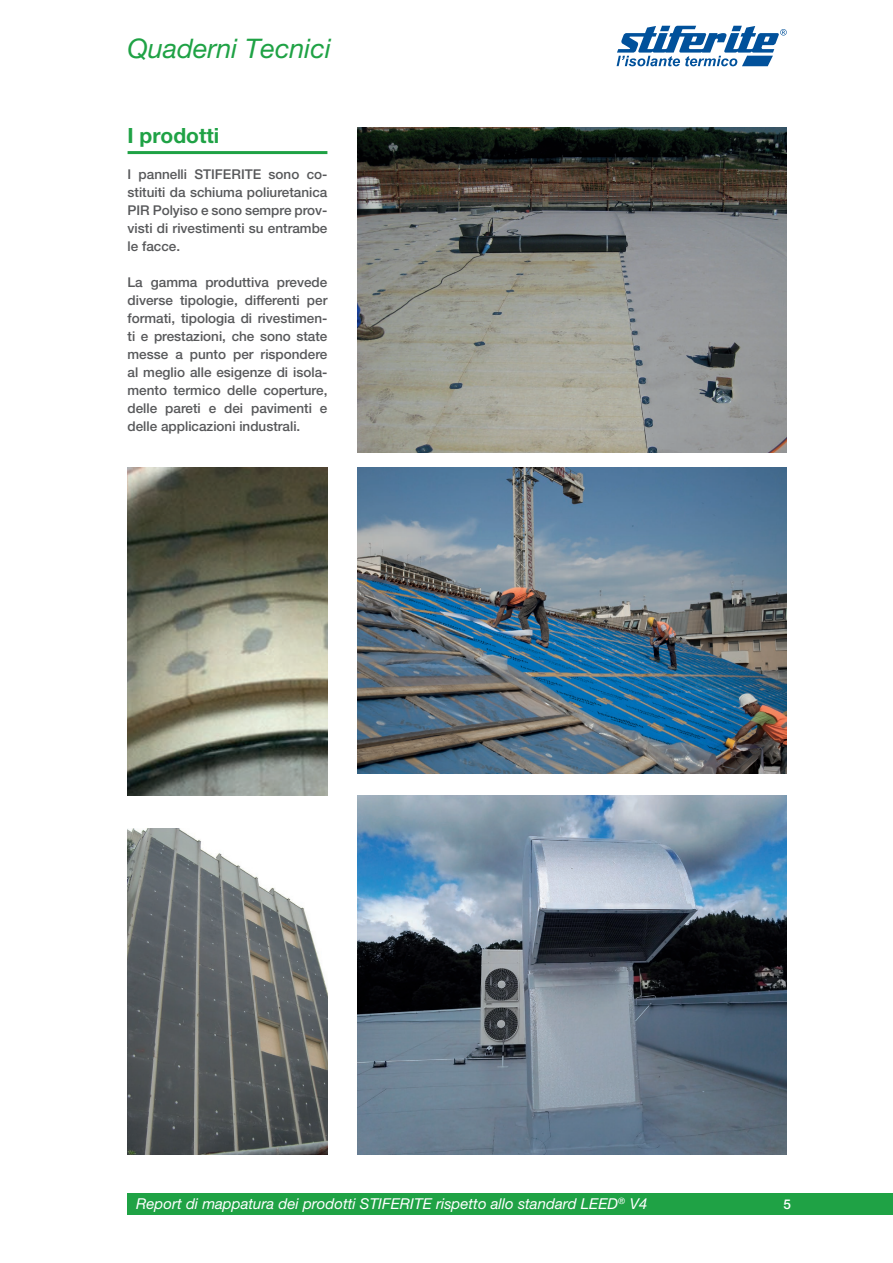
<style>
.page{position:relative;width:893px;height:1263px;background:#fff}
.page>*{position:absolute;margin:0;border:0;box-sizing:border-box;transform-origin:0 0}
.t1{font:italic 27px "Helvetica Neue LT Pro";color:#1fa245}
.t2{font:700 21px "Helvetica Neue LT Pro";color:#1fa245}
.t3{font:italic 15px "Helvetica Neue LT Pro";color:#fff}
.t4{font:500 13.5px/18px "Helvetica Neue LT Pro";color:#57585a;text-align:justify}
.t5{font:500 13.5px "Helvetica Neue LT Pro";color:#fff}
</style>
<div class="page">
<div style="left:128px;top:1193px;width:765px;height:21px;background:#1fa245"></div>
<svg style="left:617px;top:26px;width:170px;height:40px"></svg>
<img style="left:128px;top:468px;width:199px;height:327px">
<img style="left:357px;top:128px;width:430px;height:325px">
<hr style="left:128px;top:151px;width:199px;height:3px;background:#1fa245">
<img style="left:128px;top:829px;width:199px;height:325px">
<img style="left:357px;top:468px;width:430px;height:306px">
<img style="left:357px;top:795px;width:430px;height:359px">
<h1 class="t1" style="left:128px;top:32px;width:205px">Quaderni Tecnici</h1>
<h2 class="t2" style="left:128px;top:122px;width:93px">I prodotti</h2>
<p class="t4" style="left:128px;top:165px;width:201px">I pannelli STIFERITE sono co&shy;stituiti da schiuma poliuretanica PIR Polyiso e sono sempre prov&shy;visti di rivestimenti su entrambe le facce.</p>
<p class="t4" style="left:128px;top:273px;width:201px">La gamma produttiva prevede diverse tipologie, differenti per formati, tipologia di rivestimen&shy;ti e prestazioni, che sono state messe a punto per rispondere al meglio alle esigenze di isola&shy;mento termico delle coperture, delle pareti e dei pavimenti e delle applicazioni industrali.</p>
<p class="t3" style="left:136px;top:1195px;width:513px">Report di mappatura dei prodotti STIFERITE rispetto allo standard LEED<sup>®</sup> V4</p>
<p class="t5" style="left:783px;top:1196px;width:9px">5</p>
</div>
